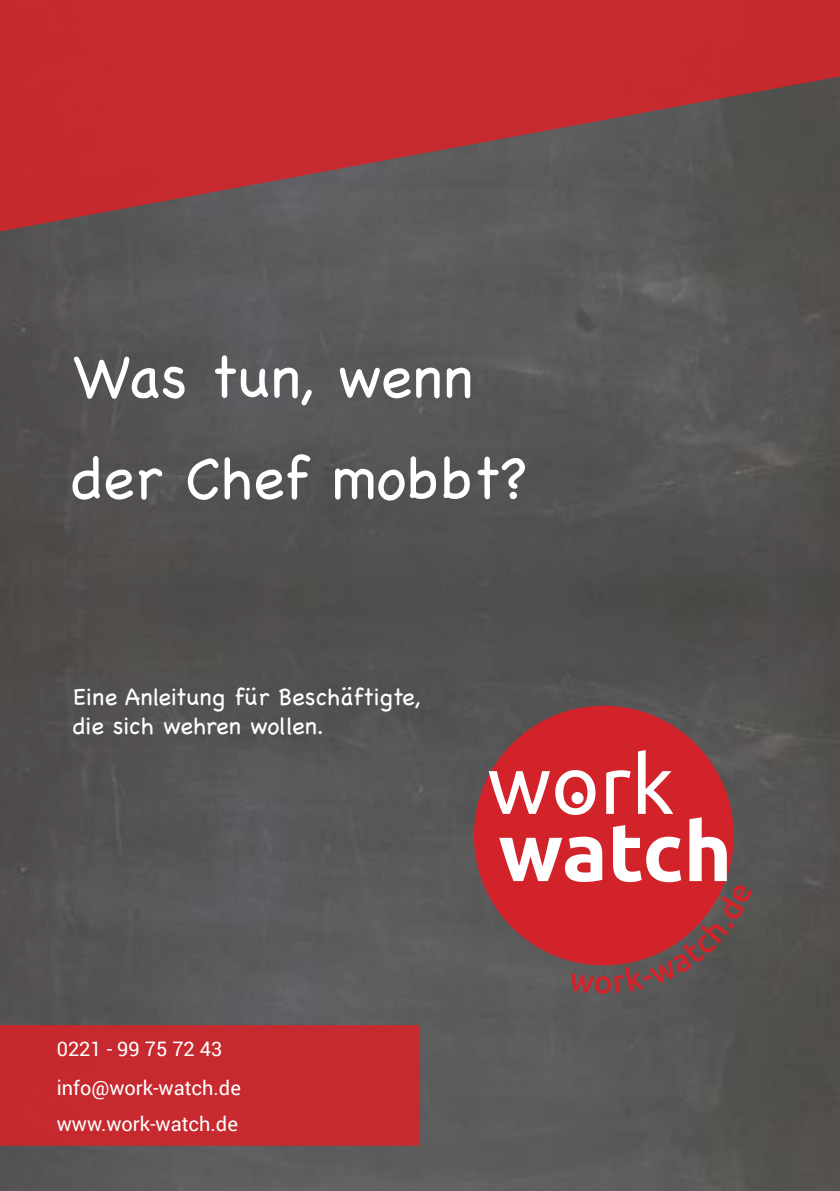
<style>
.page{position:relative;width:840px;height:1191px;background:#fff}
.page>*{position:absolute;margin:0;border:0;box-sizing:border-box;transform-origin:0 0}
.t1{font:60px/101.2px "Chalkboard";color:#fff}
.t2{font:24px/28.8px "Chalkboard";color:#fff}
.t3{font:20px/36.6px "Roboto";color:#fff}
</style>
<div class="page">
<img style="left:0;top:236px;width:839px;height:955px">
<div style="left:0;top:1025px;width:419px;height:120px;background:#c6292e"></div>
<svg style="left:0;top:0;width:839px;height:236px;background:#9f393c"></svg>
<div style="left:480px;top:712px;width:247px;height:247px;background:#d2232a;border-radius:50%"></div>
<div style="left:473px;top:705px;width:260px;height:260px;border:12px solid #d2232a;border-radius:50%"></div>
<svg style="left:488px;top:750px;width:263px;height:244px"></svg>
<h1 class="t1" style="left:72px;top:326px;width:456px">Was tun, wenn der Chef mobbt?</h1>
<p class="t2" style="left:73px;top:682px;width:349px">Eine Anleitung für Beschäftigte, die sich wehren wollen.</p>
<p class="t3" style="left:57px;top:1029px;width:167px">0221 - 99 75 72 43</p>
<p class="t3" style="left:57px;top:1068px;width:186px">info@work-watch.de www.work-watch.de</p>
</div>
